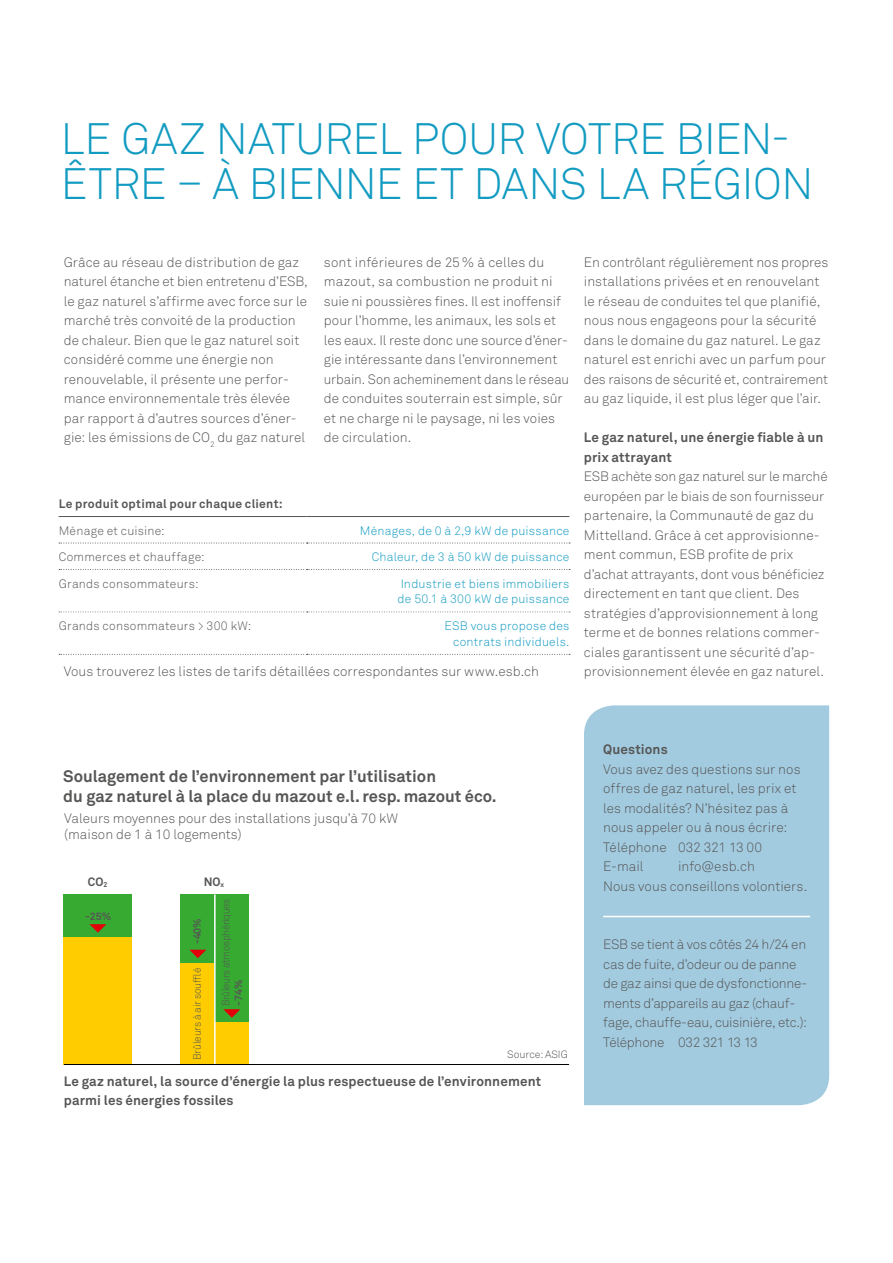
<style>
.page{position:relative;width:893px;height:1263px;background:#fff}
.page>*{position:absolute;margin:0;border:0;box-sizing:border-box;transform-origin:0 0}
.t1{font:300 43.5px/45px "Akkurat Pro";letter-spacing:-.01em;color:#129bc1}
.t2{font:700 16.5px/19.8px "Akkurat Pro";color:#565655}
.t3{font:300 13.5px/19.5px "Akkurat Pro";color:#565655}
.t4{font:700 13.5px/19.5px "Akkurat Pro";letter-spacing:.01em;color:#565655}
.t5{font:300 12.15px/15.9px "Akkurat Pro";letter-spacing:.02em;color:#129bc1}
.t6{font:300 12.15px "Akkurat Pro";letter-spacing:.02em;color:#565655}
.t7{font:700 12.15px "Akkurat Pro";letter-spacing:.02em;color:#565655}
.t8{font:700 12px "Akkurat Pro";color:#565655}
.t9{font:300 10.5px "Akkurat Pro";letter-spacing:-.025em;color:#565655;scale:.93 1}
.t10{font:300 10.5px "Akkurat Pro";letter-spacing:-.025em;color:#565655}
.t11{font:700 10.5px "Akkurat Pro";color:#565655}
.t12{font:300 10.5px "Akkurat Pro";color:#565655}
</style>
<div class="page">
<div style="left:584px;top:705px;width:245px;height:400px;background:#a3cbe0"></div>
<hr style="left:603px;top:916px;width:207px;height:1px;background:#fff">
<hr style="left:59px;top:516px;width:248px;height:1px;background:#565655">
<hr style="left:307px;top:516px;width:262px;height:1px;background:#565655">
<svg style="left:59px;top:543px;width:511px;height:1px"></svg>
<svg style="left:59px;top:569px;width:511px;height:1px"></svg>
<svg style="left:59px;top:611px;width:511px;height:1px"></svg>
<svg style="left:59px;top:654px;width:511px;height:1px"></svg>
<div style="left:64px;top:894px;width:68px;height:170px;background:#fc0"></div>
<div style="left:64px;top:894px;width:68px;height:43px;background:#37aa32"></div>
<div style="left:181px;top:894px;width:34px;height:170px;background:#fc0"></div>
<div style="left:181px;top:894px;width:34px;height:68px;background:#37aa32"></div>
<div style="left:215px;top:894px;width:34px;height:170px;background:#fc0"></div>
<div style="left:215px;top:894px;width:34px;height:128px;background:#37aa32"></div>
<hr style="left:214px;top:894px;width:2px;height:170px;background:#fff">
<svg style="left:89px;top:924px;width:17px;height:9px"></svg>
<svg style="left:189px;top:950px;width:17px;height:8px"></svg>
<svg style="left:223px;top:1009px;width:17px;height:9px"></svg>
<hr style="left:64px;top:1064px;width:505px;height:1px;background:#000">
<h1 class="t1" style="left:61px;top:117px;width:754px">LE GAZ NATUREL POUR VOTRE BIEN-<br>ÊTRE – À BIENNE ET DANS LA RÉGION</h1>
<p class="t3" style="left:64px;top:252px;width:246px">Grâce au réseau de distribution de gaz naturel étanche et bien entretenu d’ESB, le gaz naturel s’affirme avec force sur le marché très convoité de la production de chaleur. Bien que le gaz naturel soit considéré comme une énergie non renouvelable, il présente une perfor&shy;mance environnementale très élevée par rapport à d’autres sources d’éner&shy;gie: les émissions de CO<sub>2</sub> du gaz naturel</p>
<p class="t3" style="left:324px;top:252px;width:247px">sont inférieures de 25% à celles du mazout, sa combustion ne produit ni suie ni poussières fines. Il est inoffensif pour l’homme, les animaux, les sols et les eaux. Il reste donc une source d’éner&shy;gie intéressante dans l’environnement urbain. Son acheminement dans le réseau de conduites souterrain est simple, sûr et ne charge ni le paysage, ni les voies de circulation.</p>
<p class="t7" style="left:59px;top:496px;width:225px">Le produit optimal pour chaque client:</p>
<p class="t6" style="left:59px;top:523px;width:108px">Ménage et cuisine:</p>
<p class="t5" style="left:360px;top:522px;width:211px">Ménages, de 0 à 2,9 kW de puissance</p>
<p class="t6" style="left:59px;top:549px;width:147px">Commerces et chauffage:</p>
<p class="t5" style="left:372px;top:549px;width:199px">Chaleur, de 3 à 50 kW de puissance</p>
<p class="t6" style="left:59px;top:576px;width:141px">Grands consommateurs:</p>
<p class="t5" style="left:398px;top:575px;width:173px">Industrie et biens immobiliers de 50.1 à 300 kW de puissance</p>
<p class="t6" style="left:59px;top:618px;width:194px">Grands consommateurs &gt; 300 kW:</p>
<p class="t5" style="left:445px;top:618px;width:126px;text-align:right">ESB vous propose des contrats individuels.</p>
<p class="t3" style="left:64px;top:662px;width:477px">Vous trouverez les listes de tarifs détaillées correspondantes sur www.esb.ch</p>
<p class="t3" style="left:584px;top:252px;width:246px">En contrôlant régulièrement nos propres installations privées et en renouvelant le réseau de conduites tel que planifié, nous nous engageons pour la sécurité dans le domaine du gaz naturel. Le gaz naturel est enrichi avec un parfum pour des raisons de sécurité et, contrairement au gaz liquide, il est plus léger que l’air.</p>
<p class="t4" style="left:584px;top:427px;width:241px">Le gaz naturel, une énergie fiable à un prix attrayant</p>
<p class="t3" style="left:584px;top:467px;width:245px">ESB achète son gaz naturel sur le marché européen par le biais de son fournisseur partenaire, la Communauté de gaz du Mittelland. Grâce à cet approvisionne&shy;ment commun, ESB profite de prix d’achat attrayants, dont vous bénéficiez directement en tant que client. Des stratégies d’approvisionnement à long terme et de bonnes relations commer&shy;ciales garantissent une sécurité d’ap&shy;provisionnement élevée en gaz naturel.</p>
<p class="t2" style="left:63px;top:766px;width:435px">Soulagement de l’environnement par l’utilisation<br>du gaz naturel à la place du mazout e.l. resp. mazout éco.</p>
<p class="t3" style="left:64px;top:810px;width:335px;line-height:16.2px">Valeurs moyennes pour des installations jusqu’à 70 kW (maison de 1 à 10 logements)</p>
<p class="t8" style="left:88px;top:874px;width:21px">CO<sub>2</sub></p>
<p class="t8" style="left:204px;top:874px;width:22px">NO<sub>x</sub></p>
<p class="t11" style="left:85px;top:909px;width:28px">-25%</p>
<p class="t11" style="left:191px;top:944px;width:28px;rotate:-90deg">-40%</p>
<p class="t10" style="left:191px;top:1060px;width:94px;rotate:-90deg">Brûleurs à air soufflé</p>
<p class="t9" style="left:220px;top:1006px;width:117px;rotate:-90deg">Brûleurs atmosphériques</p>
<p class="t11" style="left:232px;top:1006px;width:28px;rotate:-90deg">-74%</p>
<p class="t12" style="left:507px;top:1048px;width:62px">Source: ASIG</p>
<p class="t4" style="left:64px;top:1071px;width:479px">Le gaz naturel, la source d’énergie la plus respectueuse de l’environnement parmi les énergies fossiles</p>
<p class="t4" style="left:603px;top:739px;width:66px">Questions</p>
<p class="t3" style="left:603px;top:759px;width:199px">Vous avez des questions sur nos offres de gaz naturel, les prix et les modalités? N’hésitez pas à nous appeler ou à nous écrire:<br>Téléphone 032 321 13 00<br>E-mail</p>
<p class="t3" style="left:603px;top:857px;width:206px;text-indent:75px">info@esb.ch<br>Nous vous conseillons volontiers.</p>
<p class="t3" style="left:603px;top:935px;width:206px">ESB se tient à vos côtés 24 h/24 en cas de fuite, d’odeur ou de panne de gaz ainsi que de dysfonctionne&shy;ments d’appareils au gaz (chauf&shy;fage, chauffe-eau, cuisinière, etc.):<br>Téléphone 032 321 13 13</p>
</div>
